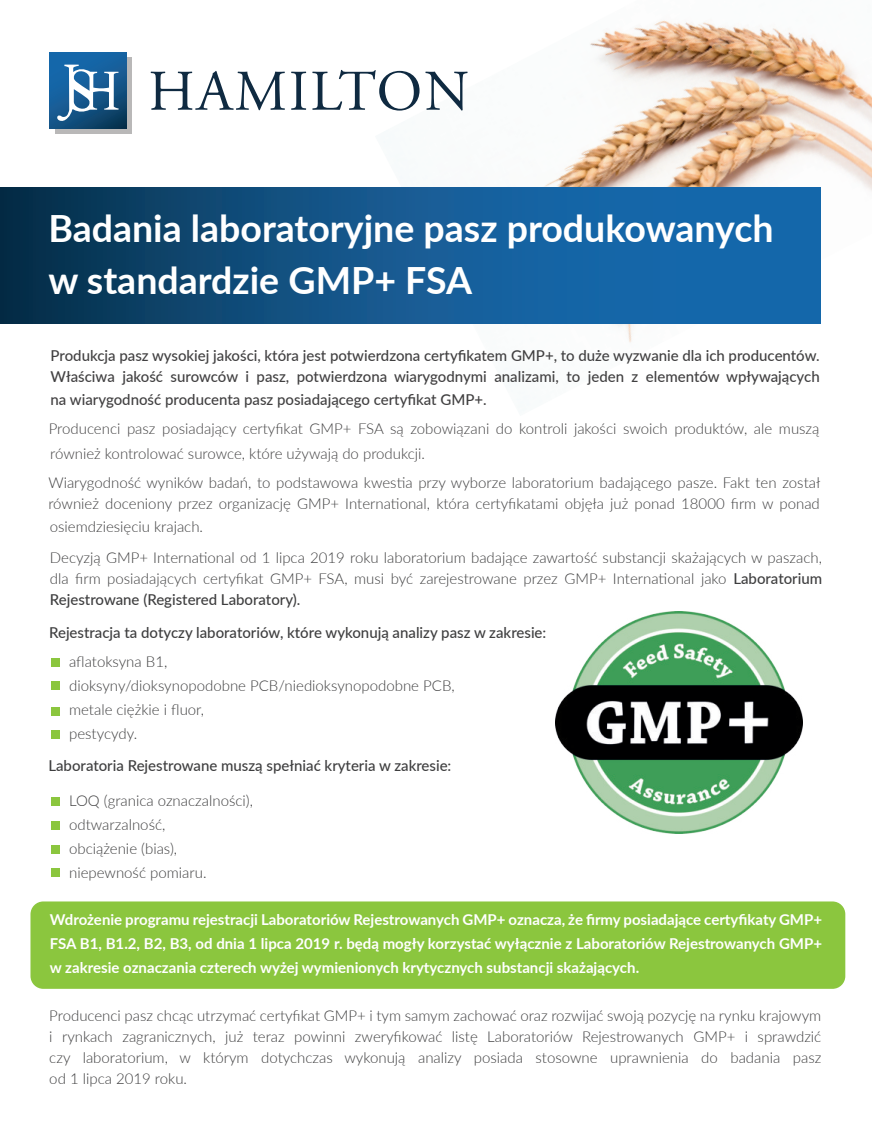
<style>
.page{position:relative;width:872px;height:1127px;background:#fff}
.page>*{position:absolute;margin:0;border:0;box-sizing:border-box;transform-origin:0 0}
.t1{font:700 37.5px/52.5px "Lato";color:#fff}
.t2{font:300 15px/21px "Lato";color:#3e3e3f}
.t3{font:700 15px/24px "Lato";color:#fff;text-align:justify}
.t4{font:500 15px/21px "Lato";color:#414041}
.t5{font:300 15px "Lato";color:#414041}
.t6{font:500 15px "Lato";color:#3e3e3f}
.s1{font-weight:500}
</style>
<div class="page">
<img style="left:375px;top:20px;width:497px;height:323px">
<svg style="left:151px;top:71px;width:134px;height:39px"></svg>
<svg style="left:291px;top:72px;width:15px;height:38px"></svg>
<svg style="left:312px;top:70px;width:107px;height:41px"></svg>
<svg style="left:425px;top:72px;width:42px;height:39px"></svg>
<div style="left:55px;top:57px;width:76px;height:77px;background:linear-gradient(to right,#b9b8b8,#b9b8b8)"></div>
<svg style="left:50px;top:52px;width:76px;height:76px;background:#135a92"></svg>
<svg style="left:57px;top:65px;width:61px;height:59px"></svg>
<svg style="left:0;top:187px;width:820px;height:136px;background:#115489"></svg>
<div style="left:30px;top:901px;width:815px;height:88px;background:#8bc63e;border-radius:13px"></div>
<img style="left:555px;top:611px;width:247px;height:222px">
<div style="left:51px;top:658px;width:8px;height:9px;background:#8bc63e"></div>
<div style="left:51px;top:681px;width:8px;height:9px;background:#8bc63e"></div>
<div style="left:51px;top:706px;width:8px;height:9px;background:#8bc63e"></div>
<div style="left:51px;top:730px;width:8px;height:9px;background:#8bc63e"></div>
<div style="left:51px;top:797px;width:8px;height:9px;background:#8bc63e"></div>
<div style="left:51px;top:821px;width:8px;height:9px;background:#8bc63e"></div>
<div style="left:51px;top:845px;width:8px;height:9px;background:#8bc63e"></div>
<div style="left:51px;top:868px;width:8px;height:9px;background:#8bc63e"></div>
<h1 class="t1" style="left:48px;top:205px;width:726px">Badania laboratoryjne pasz produkowanych w standardzie GMP+ FSA</h1>
<p class="t4" style="left:51px;top:345px;width:770px">Produkcja pasz wysokiej jakości, która jest potwierdzona certyfikatem GMP+, to duże wyzwanie dla ich producentów.<br>Właściwa jakość surowców i pasz, potwierdzona wiarygodnymi analizami, to jeden z elementów wpływających</p>
<p class="t4" style="left:51px;top:388px;width:438px">na wiarygodność producenta pasz posiadającego certyfikat GMP+.</p>
<p class="t5" style="left:50px;top:443px;width:376px">również kontrolować surowce, które używają do produkcji.</p>
<p class="t5" style="left:49px;top:419px;width:772px">Producenci pasz posiadający certyfikat GMP+ FSA są zobowiązani do kontroli jakości swoich produktów, ale muszą</p>
<p class="t2" style="left:48px;top:472px;width:773px">Wiarygodność wyników badań, to podstawowa kwestia przy wyborze laboratorium badającego pasze. Fakt ten został również doceniony przez organizację GMP+ International, która certyfikatami objęła już ponad 18000 firm w ponad</p>
<p class="t2" style="left:50px;top:546px;width:773px;text-align:justify">Decyzją GMP+ International od 1 lipca 2019 roku laboratorium badające zawartość substancji skażających w paszach, dla firm posiadających certyfikat GMP+ FSA, musi być zarejestrowane przez GMP+ International jako <span class="s1">Laboratorium Rejestrowane (Registered Laboratory).</span></p>
<p class="t2" style="left:50px;top:515px;width:155px">osiemdziesięciu krajach.</p>
<p class="t6" style="left:49px;top:622px;width:499px">Rejestracja ta dotyczy laboratoriów, które wykonują analizy pasz w zakresie:</p>
<p class="t2" style="left:69px;top:649px;width:387px;line-height:24px">aflatoksyna B1,<br>dioksyny/dioksynopodobne PCB/niedioksynopodobne PCB, metale ciężkie i fluor,<br>pestycydy.</p>
<p class="t6" style="left:48px;top:755px;width:404px">Laboratoria Rejestrowane muszą spełniać kryteria w zakresie:</p>
<p class="t2" style="left:69px;top:788px;width:185px;line-height:24px">LOQ (granica oznaczalności), odtwarzalność,<br>obciążenie (bias), niepewność pomiaru.</p>
<p class="t3" style="left:50px;top:907px;width:773px">Wdrożenie programu rejestracji Laboratoriów Rejestrowanych GMP+ oznacza, że firmy posiadające certyfikaty GMP+ FSA B1, B1.2, B2, B3, od dnia 1 lipca 2019 r. będą mogły korzystać wyłącznie z Laboratoriów Rejestrowanych GMP+ w zakresie oznaczania czterech wyżej wymienionych krytycznych substancji skażających.</p>
<p class="t2" style="left:49px;top:1004px;width:773px;text-align:justify">Producenci pasz chcąc utrzymać certyfikat GMP+ i tym samym zachować oraz rozwijać swoją pozycję na rynku krajowym i rynkach zagranicznych, już teraz powinni zweryfikować listę Laboratoriów Rejestrowanych GMP+ i sprawdzić czy laboratorium, w którym dotychczas wykonują analizy posiada stosowne uprawnienia do badania pasz od 1 lipca 2019 roku.</p>
</div>
